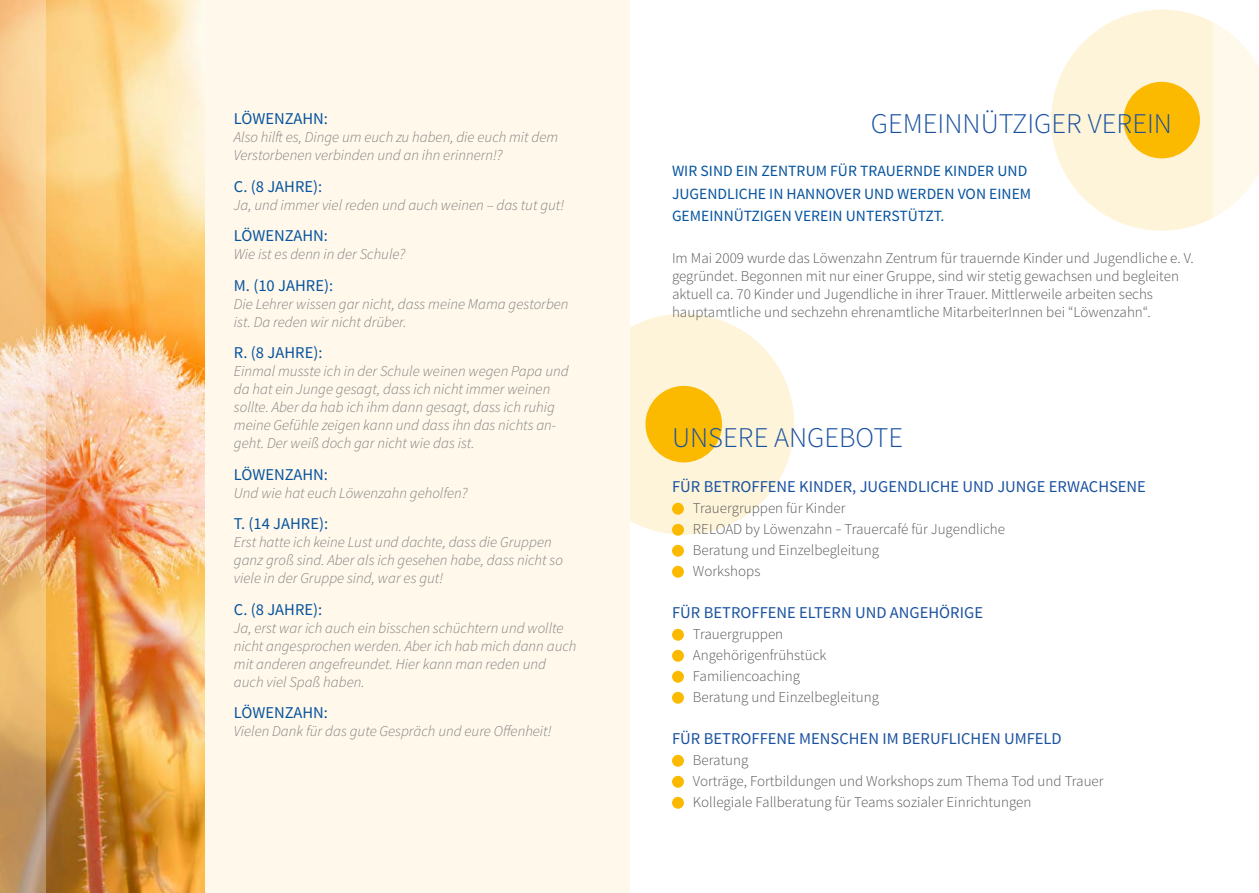
<style>
.page{position:relative;width:1259px;height:893px;background:#fff}
.page>*{position:absolute;margin:0;border:0;box-sizing:border-box;transform-origin:0 0}
.t1{font:300 28.5px "Source Sans Pro";color:#1951a0}
.t2{font:16.5px "Source Sans Pro";color:#1951a0}
.t3{font:16.5px "Source Sans Pro";color:#05539e}
.t4{font:15.6px/22.6px "Source Sans Pro";color:#05539e}
.t5{font:italic 300 15px/18px "Source Sans Pro";color:#7e7e7d}
.t6{font:300 15px/21px "Source Sans Pro";color:#575756}
</style>
<div class="page">
<svg style="left:1051px;top:10px;width:162px;height:221px;fill:#fef4d9"></svg>
<div style="left:573px;top:314px;width:221px;height:221px;background:#fef4d9;border-radius:50%"></div>
<div style="left:1123px;top:82px;width:77px;height:76px;background:#fbba00;border-radius:50%"></div>
<div style="left:645px;top:386px;width:77px;height:76px;background:#fbba00;border-radius:50%"></div>
<div style="left:0;top:0;width:629px;height:893px;background:#fff8eb"></div>
<img style="left:46px;top:0;width:158px;height:893px">
<svg style="left:1213px;top:23px;width:46px;height:195px;fill:#fef9eb"></svg>
<svg style="left:0;top:0;width:46px;height:893px;background:#eabe88"></svg>
<div style="left:672px;top:503px;width:12px;height:12px;background:#fbba00;border-radius:50%"></div>
<div style="left:672px;top:524px;width:12px;height:12px;background:#fbba00;border-radius:50%"></div>
<div style="left:672px;top:545px;width:12px;height:12px;background:#fbba00;border-radius:50%"></div>
<div style="left:672px;top:566px;width:12px;height:12px;background:#fbba00;border-radius:50%"></div>
<div style="left:672px;top:629px;width:12px;height:12px;background:#fbba00;border-radius:50%"></div>
<div style="left:672px;top:650px;width:12px;height:12px;background:#fbba00;border-radius:50%"></div>
<div style="left:672px;top:671px;width:12px;height:12px;background:#fbba00;border-radius:50%"></div>
<div style="left:672px;top:692px;width:12px;height:12px;background:#fbba00;border-radius:50%"></div>
<div style="left:672px;top:755px;width:12px;height:12px;background:#fbba00;border-radius:50%"></div>
<div style="left:672px;top:776px;width:12px;height:12px;background:#fbba00;border-radius:50%"></div>
<div style="left:672px;top:797px;width:12px;height:12px;background:#fbba00;border-radius:50%"></div>
<p class="t3" style="left:234px;top:108px;width:96px">LÖWENZAHN:</p>
<p class="t5" style="left:234px;top:128px;width:326px">Also hilft es, Dinge um euch zu haben, die euch mit dem<br>Verstorbenen verbinden und an ihn erinnern!?</p>
<p class="t3" style="left:234px;top:176px;width:90px">C. (8 JAHRE):</p>
<p class="t5" style="left:234px;top:196px;width:332px">Ja, und immer viel reden und auch weinen – das tut gut!</p>
<p class="t3" style="left:234px;top:225px;width:96px">LÖWENZAHN:</p>
<p class="t5" style="left:234px;top:245px;width:173px">Wie ist es denn in der Schule?</p>
<p class="t3" style="left:234px;top:275px;width:101px">M. (10 JAHRE):</p>
<p class="t5" style="left:234px;top:295px;width:336px">Die Lehrer wissen gar nicht, dass meine Mama gestorben ist. Da reden wir nicht drüber.</p>
<p class="t3" style="left:234px;top:342px;width:90px">R. (8 JAHRE):</p>
<p class="t5" style="left:234px;top:362px;width:336px">Einmal musste ich in der Schule weinen wegen Papa und da hat ein Junge gesagt, dass ich nicht immer weinen sollte. Aber da hab ich ihm dann gesagt, dass ich ruhig meine Gefühle zeigen kann und dass ihn das nichts an&shy;geht. Der weiß doch gar nicht wie das ist.</p>
<p class="t3" style="left:234px;top:464px;width:96px">LÖWENZAHN:</p>
<p class="t5" style="left:234px;top:484px;width:235px">Und wie hat euch Löwenzahn geholfen?</p>
<p class="t3" style="left:234px;top:513px;width:96px">T. (14 JAHRE):</p>
<p class="t5" style="left:234px;top:533px;width:330px">Erst hatte ich keine Lust und dachte, dass die Gruppen ganz groß sind. Aber als ich gesehen habe, dass nicht so viele in der Gruppe sind, war es gut!</p>
<p class="t3" style="left:234px;top:599px;width:90px">C. (8 JAHRE):</p>
<p class="t5" style="left:234px;top:619px;width:344px">Ja, erst war ich auch ein bisschen schüchtern und wollte nicht angesprochen werden. Aber ich hab mich dann auch mit anderen angefreundet. Hier kann man reden und auch viel Spaß haben.</p>
<p class="t3" style="left:234px;top:702px;width:96px">LÖWENZAHN:</p>
<p class="t5" style="left:234px;top:722px;width:319px">Vielen Dank für das gute Gespräch und eure Offenheit!</p>
<h1 class="t1" style="left:871px;top:106px;width:303px">GEMEINNÜTZIGER VEREIN</h1>
<p class="t4" style="left:672px;top:160px;width:361px">WIR SIND EIN ZENTRUM FÜR TRAUERNDE KINDER UND<br>JUGENDLICHE IN HANNOVER UND WERDEN VON EINEM<br>GEMEINNÜTZIGEN VEREIN UNTERSTÜTZT.</p>
<p class="t6" style="left:672px;top:250px;width:523px;line-height:18px">Im Mai 2009 wurde das Löwenzahn Zentrum für trauernde Kinder und Jugendliche e. V. gegründet. Begonnen mit nur einer Gruppe, sind wir stetig gewachsen und begleiten aktuell ca. 70 Kinder und Jugendliche in ihrer Trauer. Mittlerweile arbeiten sechs hauptamtliche und sechzehn ehrenamtliche MitarbeiterInnen bei “Löwenzahn“.</p>
<h1 class="t1" style="left:672px;top:420px;width:233px">UNSERE ANGEBOTE</h1>
<p class="t2" style="left:672px;top:476px;width:475px">FÜR BETROFFENE KINDER, JUGENDLICHE UND JUNGE ERWACHSENE</p>
<p class="t6" style="left:693px;top:498px;width:314px">Trauergruppen für Kinder<br>RELOAD by Löwenzahn – Trauercafé für Jugendliche<br>Beratung und Einzelbegleitung<br>Workshops</p>
<p class="t2" style="left:672px;top:602px;width:312px">FÜR BETROFFENE ELTERN UND ANGEHÖRIGE</p>
<p class="t6" style="left:693px;top:624px;width:188px">Trauergruppen<br>Angehörigenfrühstück<br>Familiencoaching<br>Beratung und Einzelbegleitung</p>
<p class="t2" style="left:672px;top:728px;width:391px">FÜR BETROFFENE MENSCHEN IM BERUFLICHEN UMFELD</p>
<p class="t6" style="left:693px;top:750px;width:412px">Beratung<br>Vorträge, Fortbildungen und Workshops zum Thema Tod und Trauer<br>Kollegiale Fallberatung für Teams sozialer Einrichtungen</p>
</div>
